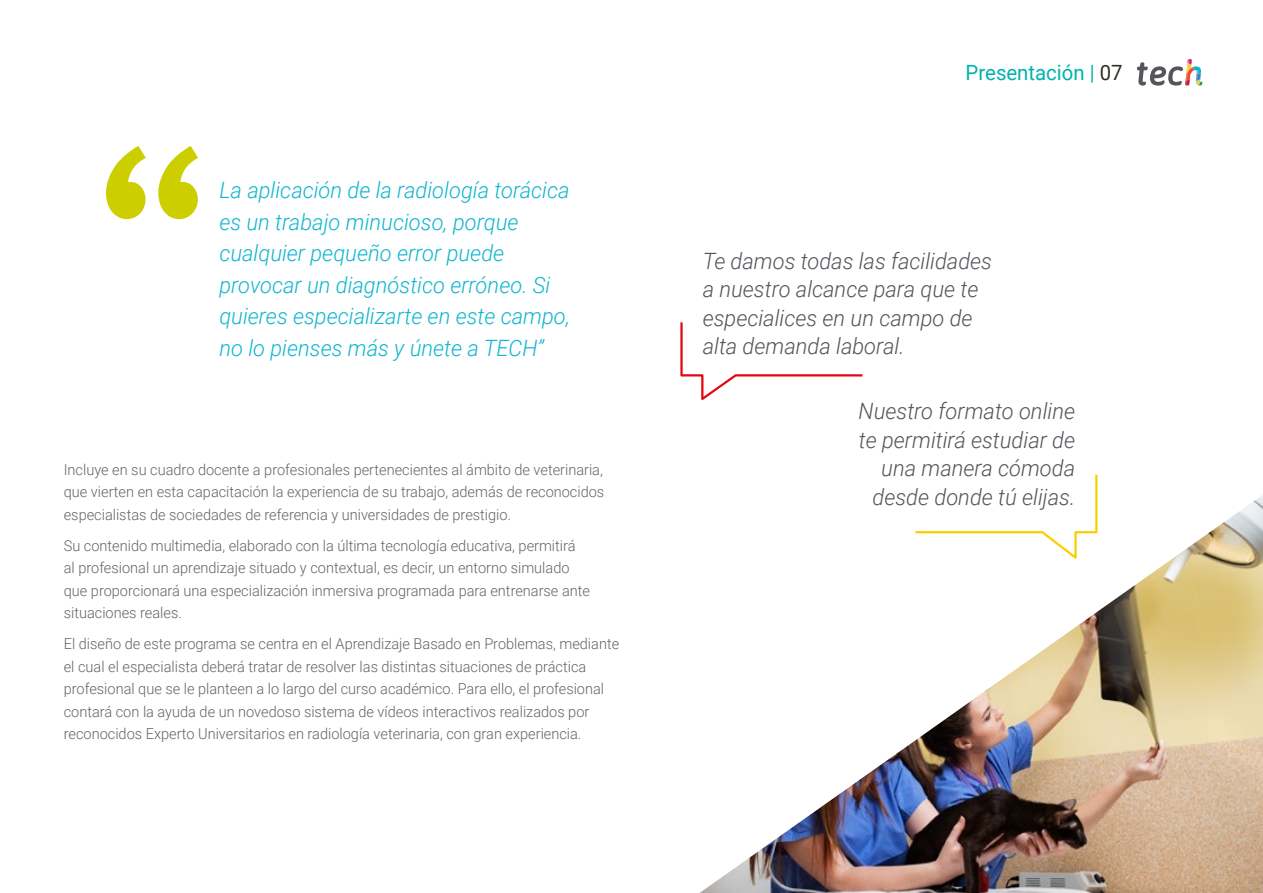
<style>
.page{position:relative;width:1263px;height:893px;background:#fff}
.page>*{position:absolute;margin:0;border:0;box-sizing:border-box;transform-origin:0 0}
.t1{font:italic 300 22.5px/31.5px "Roboto";color:#0fb6cf}
.t2{font:italic 300 22.5px/28.5px "Roboto";color:#52555b;text-align:right}
.t3{font:21px "Roboto";color:#00b2af}
.t4{font:300 15px/22.5px "Roboto";color:#61646a}
.s1{color:#312e20}
</style>
<div class="page">
<svg style="left:106px;top:146px;width:92px;height:73px"></svg>
<svg style="left:680px;top:322px;width:183px;height:78px"></svg>
<svg style="left:1137px;top:59px;width:65px;height:27px"></svg>
<img style="left:700px;top:493px;width:563px;height:400px">
<h1 class="t1" style="left:219px;top:174px;width:352px">La aplicación de la radiología torácica es un trabajo minucioso, porque cualquier pequeño error puede provocar un diagnóstico erróneo. Si quieres especializarte en este campo, no lo pienses más y únete a TECH”</h1>
<p class="t4" style="left:64px;top:458px;width:542px;text-align:justify">Incluye en su cuadro docente a profesionales pertenecientes al ámbito de veterinaria, que vierten en esta capacitación la experiencia de su trabajo, además de reconocidos especialistas de sociedades de referencia y universidades de prestigio.</p>
<p class="t4" style="left:64px;top:534px;width:528px">Su contenido multimedia, elaborado con la última tecnología educativa, permitirá al profesional un aprendizaje situado y contextual, es decir, un entorno simulado que proporcionará una especialización inmersiva programada para entrenarse ante situaciones reales.</p>
<p class="t4" style="left:64px;top:632px;width:557px">El diseño de este programa se centra en el Aprendizaje Basado en Problemas, mediante el cual el especialista deberá tratar de resolver las distintas situaciones de práctica profesional que se le planteen a lo largo del curso académico. Para ello, el profesional contará con la ayuda de un novedoso sistema de vídeos interactivos realizados por reconocidos Experto Universitarios en radiología veterinaria, con gran experiencia.</p>
<h2 class="t3" style="left:966px;top:57px;width:159px">Presentación | <span class="s1">07</span></h2>
<h1 class="t2" style="left:703px;top:246px;width:291px;text-align:left">Te damos todas las facilidades a nuestro alcance para que te especialices en un campo de alta demanda laboral.</h1>
<h1 class="t2" style="left:858px;top:396px;width:218px">Nuestro formato online te permitirá estudiar de una manera cómoda desde donde tú elijas.</h1>
</div>
